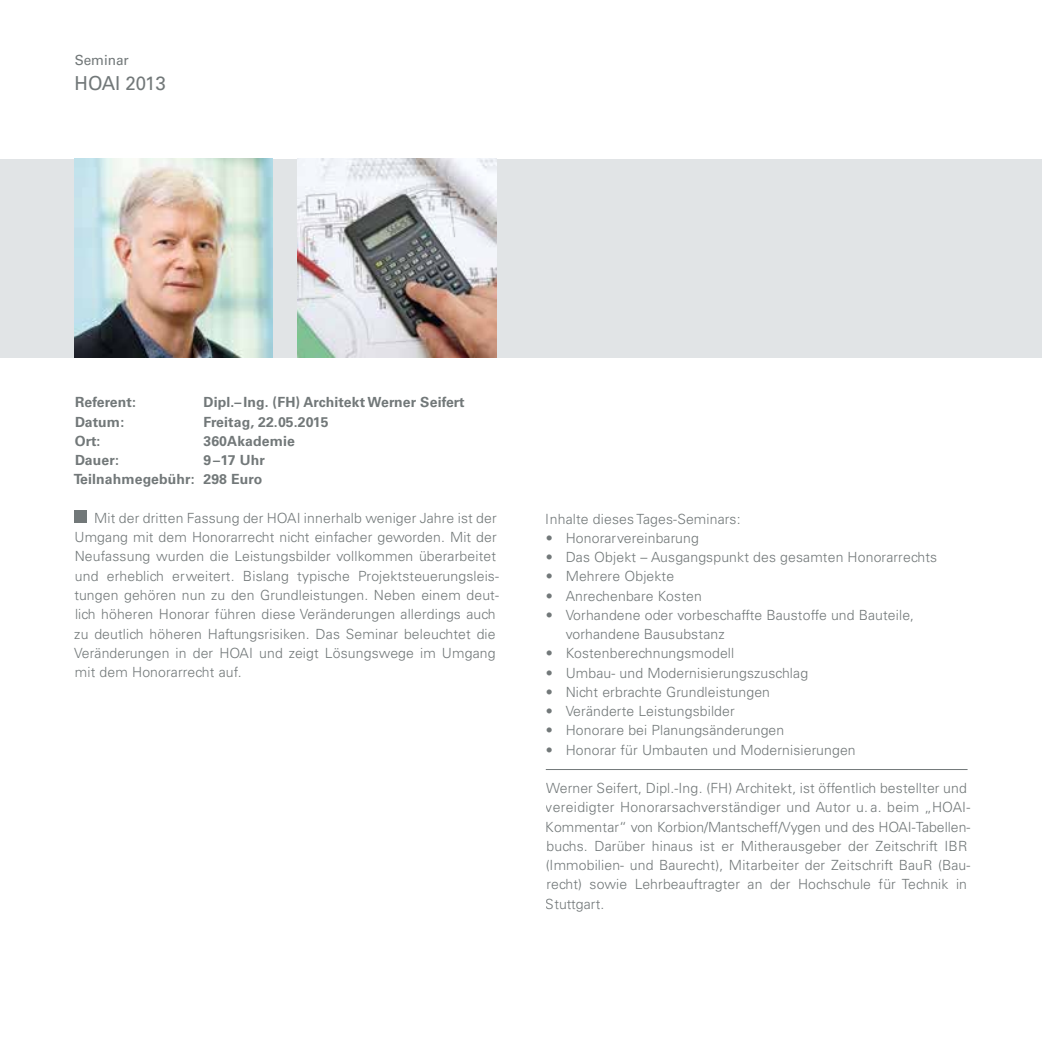
<style>
.page{position:relative;width:1042px;height:1042px;background:#fff}
.page>*{position:absolute;margin:0;border:0;box-sizing:border-box;transform-origin:0 0}
.t1{font:19.25px "Univers";letter-spacing:-.005em;color:#727879}
.t2{font:300 14px/19.2px "Univers";letter-spacing:.01em;color:#727879}
.t3{font:700 14px/19.2px "Univers";letter-spacing:.01em;color:#727879;text-align:right}
.t4{font:14px "Univers";color:#727879}
</style>
<div class="page">
<div style="left:0;top:159px;width:1042px;height:198px;background:#e1e4e6"></div>
<div style="left:74px;top:510px;width:13px;height:13px;background:#727879"></div>
<img style="left:298px;top:159px;width:198px;height:198px">
<img style="left:74px;top:159px;width:199px;height:198px">
<hr style="left:546px;top:769px;width:421px;height:1px;background:#727879">
<p class="t4" style="left:75px;top:52px;width:56px">Seminar</p>
<h1 class="t1" style="left:75px;top:71px;width:93px">HOAI 2013</h1>
<p class="t3" style="left:75px;top:393px;width:62px">Referent:</p>
<p class="t3" style="left:203px;top:393px;width:263px">Dipl.– Ing. (FH) Architekt Werner Seifert</p>
<p class="t3" style="left:75px;top:412px;width:51px">Datum:</p>
<p class="t3" style="left:203px;top:412px;width:127px">Freitag, 22.05.2015</p>
<p class="t3" style="left:75px;top:431px;width:27px">Ort:</p>
<p class="t3" style="left:203px;top:431px;width:93px">360Akademie</p>
<p class="t3" style="left:75px;top:451px;width:45px">Dauer:</p>
<p class="t3" style="left:74px;top:451px;width:193px">9 –17 Uhr<br>Teilnahmegebühr: 298 Euro</p>
<p class="t2" style="left:74px;top:508px;width:426px;text-indent:20px">Mit der dritten Fassung der HOAI innerhalb weniger Jahre ist der Umgang mit dem Honorarrecht nicht einfacher geworden. Mit der Neufassung wurden die Leistungsbilder vollkommen überarbeitet und erheblich erweitert. Bislang typische Projektsteuerungsleis&shy;tungen gehören nun zu den Grundleistungen. Neben einem deut&shy;lich höheren Honorar führen diese Veränderungen allerdings auch zu deutlich höheren Haftungsrisiken. Das Seminar beleuchtet die Veränderungen in der HOAI und zeigt Lösungswege im Umgang mit dem Honorarrecht auf.</p>
<p class="t2" style="left:546px;top:509px;width:196px">Inhalte dieses Tages-Seminars:</p>
<p class="t2" style="left:545px;top:528px;width:155px">• Honorarvereinbarung</p>
<p class="t2" style="left:545px;top:547px;width:393px">• Das Objekt – Ausgangspunkt des gesamten Honorarrechts</p>
<p class="t2" style="left:545px;top:567px;width:130px">• Mehrere Objekte</p>
<p class="t2" style="left:545px;top:586px;width:158px">• Anrechenbare Kosten</p>
<p class="t2" style="left:566px;top:605px;width:350px;text-indent:-20px">• Vorhandene oder vorbeschaffte Baustoffe und Bauteile, vorhandene Bausubstanz</p>
<p class="t2" style="left:545px;top:644px;width:190px">• Kostenberechnungsmodell</p>
<p class="t2" style="left:545px;top:663px;width:264px">• Umbau- und Modernisierungszuschlag</p>
<p class="t2" style="left:545px;top:682px;width:226px">• Nicht erbrachte Grundleistungen</p>
<p class="t2" style="left:545px;top:701px;width:191px">• Veränderte Leistungsbilder</p>
<p class="t2" style="left:545px;top:721px;width:240px">• Honorare bei Planungsänderungen</p>
<p class="t2" style="left:545px;top:740px;width:312px">• Honorar für Umbauten und Modernisierungen</p>
<p class="t2" style="left:545px;top:778px;width:426px">Werner Seifert, Dipl.-Ing. (FH) Architekt, ist öffentlich bestellter und vereidigter Honorarsachverständiger und Autor u. a. beim „HOAI-Kommentar“ von Korbion/Mantscheff/Vygen und des HOAI-Tabellen&shy;buchs. Darüber hinaus ist er Mitherausgeber der Zeitschrift IBR (Immobilien- und Baurecht), Mitarbeiter der Zeitschrift BauR (Bau&shy;recht) sowie Lehrbeauftragter an der Hochschule für Technik in Stuttgart.</p>
</div>
